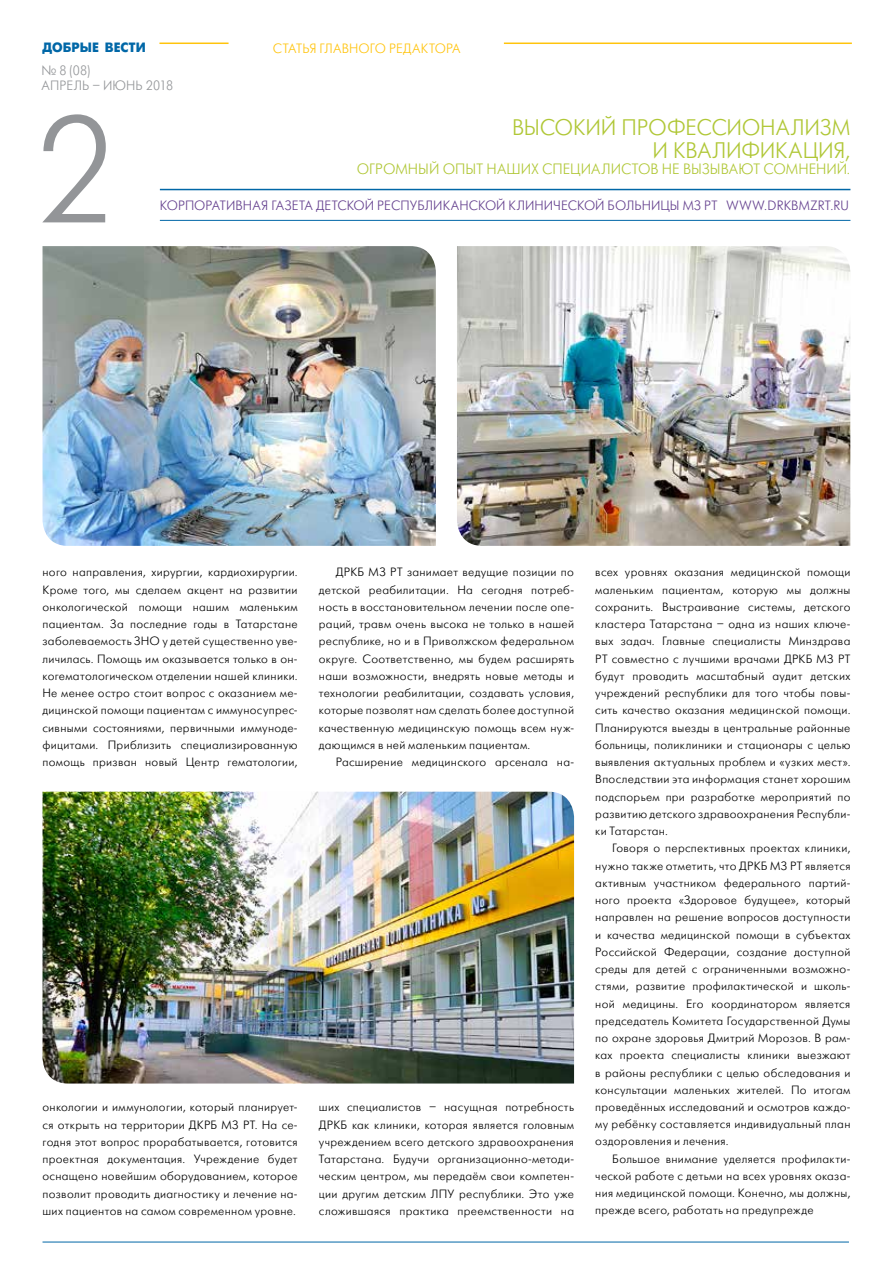
<style>
.page{position:relative;width:893px;height:1263px;background:#fff}
.page>*{position:absolute;margin:0;border:0;box-sizing:border-box;transform-origin:0 0}
.t1{font:150px "Futuris C";color:#939598;scale:.96 1}
.t2{font:22.5px/22.5px "Futuris C";color:#b0c736;text-align:right;scale:.96 1}
.t3{font:15px "Futuris C";letter-spacing:.005em;color:#b0c736;scale:.96 1}
.t4{font:13.5px "Futuris C";letter-spacing:.015em;color:#64408e;scale:.96 1}
.t5{font:13.5px "Futuris C";letter-spacing:.02em;color:#ffc40c;scale:.96 1}
.t6{font:13.5px/15px "Futuris C";letter-spacing:.005em;color:#939598;scale:.96 1}
.t7{font:700 13.5px "Futuris C";letter-spacing:.01em;color:#0067a7;scale:.96 1}
.t8{font:12px/17.2px "Futuris C";letter-spacing:.025em;color:#000;text-align:justify}
</style>
<div class="page">
<hr style="left:160px;top:220px;width:690px;height:1px;background:#0067a7">
<hr style="left:160px;top:189px;width:690px;height:1px;background:#0067a7">
<hr style="left:504px;top:43px;width:348px;height:1px;background:#ffc40c">
<hr style="left:159px;top:43px;width:70px;height:1px;background:#ffc40c">
<hr style="left:43px;top:1242px;width:806px;height:1px;background:#0067a7">
<img style="left:43px;top:792px;width:531px;height:291px">
<img style="left:43px;top:246px;width:393px;height:300px">
<img style="left:457px;top:246px;width:393px;height:300px">
<p class="t7" style="left:43px;top:40px;width:109px">Добрые вести</p>
<p class="t6" style="left:41px;top:64px;width:139px">№ 8 (08)<br>АП РЕЛЬ – ИЮНЬ 2018</p>
<p class="t5" style="left:273px;top:42px;width:197px">СТАТЬЯ ГЛАВНОГО РЕДАКТОРА</p>
<h1 class="t1" style="left:35px;top:95px;width:84px">2</h1>
<h2 class="t2" style="left:512px;top:117px;width:354px">ВЫСОКИЙ П РОФЕССИОНАЛИЗМ<br>И КВАЛИФИКАЦИЯ,</h2>
<p class="t3" style="left:357px;top:161px;width:516px">ОГРОМНЫЙ ОП ЫТ НАШИХ СП ЕЦИАЛИСТОВ НЕ ВЫЗЫВАЮТ СОМНЕНИЙ.</p>
<p class="t4" style="left:160px;top:199px;width:295px">КОРПОРАТИВНАЯ ГАЗЕТА ДЕТСКОЙ РЕСПУБЛИКАН</p>
<p class="t4" style="left:469px;top:199px;width:69px">СКОЙ КЛИНИ</p>
<p class="t4" style="left:553px;top:199px;width:310px">ЧЕСКОЙ БОЛЬНИ ЦЫ МЗ РТ WWW.DRKBMZRT.RU</p>
<p class="t8" style="left:43px;top:564px;width:257px">НОГО НАПРАВЛЕНИЯ, ХИРУРГИИ, КАРДИОХИРУРГИИ.<br>КРОМЕ ТОГО, МЫ СДЕЛАЕМ АКЦЕНТ НА РАЗВИТИИ ОНКОЛОГИЧЕСКОЙ ПОМОЩИ НАШИМ МАЛЕНЬКИМ ПАЦИЕНТАМ. ЗА ПОСЛЕДНИЕ ГОДЫ В ТАТАРСТАНЕ ЗАБОЛЕВАЕМОСТЬ ЗНО У ДЕТЕЙ СУЩЕСТВЕННО УВЕ-ЛИЧИЛАСЬ. ПОМОЩЬ ИМ ОКАЗЫВАЕТСЯ ТОЛЬКО В ОН-КОГЕМАТОЛОГИЧЕСКОМ ОТДЕЛЕНИИ НАШЕЙ КЛИНИКИ.<br>Н Е МЕНЕЕ ОСТРО СТОИТ ВОПРОС С ОКАЗАНИЕМ МЕ-ДИЦИНСКОЙ ПОМОЩИ ПАЦИЕНТАМ С ИММУНОСУПРЕС-СИВНЫМИ СОСТОЯНИЯМИ, ПЕРВИЧНЫМИ ИММУНОДЕ-ФИЦИТАМИ. ПРИБЛИЗИТЬ СПЕЦИАЛИЗИРОВАННУЮ ПОМОЩЬ ПРИЗВАН НОВЫЙ ЦЕНТР ГЕМАТОЛОГИИ,</p>
<p class="t8" style="left:319px;top:564px;width:257px;text-indent:17px">ДРКБ МЗ РТ ЗАНИМАЕТ ВЕДУЩИЕ ПОЗИЦИИ ПО ДЕТСКОЙ РЕАБИЛИТАЦИИ. Н А СЕГОДНЯ ПОТРЕБ-НОСТЬ В ВОССТАНОВИТЕЛЬНОМ ЛЕЧЕНИИ ПОСЛЕ ОПЕ-РАЦИЙ, ТРАВМ ОЧЕНЬ ВЫСОКА НЕ ТОЛЬКО В НАШЕЙ РЕСПУБЛИКЕ, НО И В ПРИВОЛЖСКОМ ФЕДЕРАЛЬНОМ ОКРУГЕ. СООТВЕТСТВЕННО, МЫ БУДЕМ РАСШИРЯТЬ НАШИ ВОЗМОЖНОСТИ, ВНЕДРЯТЬ НОВЫЕ МЕТОДЫ И ТЕХНОЛОГИИ РЕАБИЛИТАЦИИ, СОЗДАВАТЬ УСЛОВИЯ, КОТОРЫЕ ПОЗВОЛЯТ НАМ СДЕЛАТЬ БОЛЕЕ ДОСТУПНОЙ КАЧЕСТВЕННУЮ МЕДИЦИНСКУЮ ПОМОЩЬ ВСЕМ НУЖ-ДАЮЩИМСЯ В НЕЙ МАЛЕНЬКИМ ПАЦИЕНТАМ.</p>
<p class="t8" style="left:336px;top:754px;width:240px">РАСШИРЕНИЕ МЕДИЦИНСКОГО АРСЕНАЛА НА-</p>
<p class="t8" style="left:43px;top:1099px;width:257px">ОНКОЛОГИИ И ИММУНОЛОГИИ, КОТОРЫЙ ПЛАНИРУЕТ-СЯ ОТКРЫТЬ НА ТЕРРИТОРИИ ДКРБ МЗ РТ. Н А СЕ-ГОДНЯ ЭТОТ ВОПРОС ПРОРАБАТЫВАЕТСЯ, ГОТОВИТСЯ ПРОЕКТНАЯ ДОКУМЕНТАЦИЯ. УЧРЕЖДЕНИЕ БУДЕТ ОСНАЩЕНО НОВЕЙШИМ ОБОРУДОВАНИЕМ, КОТОРОЕ ПОЗВОЛИТ ПРОВОДИТЬ ДИАГНОСТИКУ И ЛЕЧЕНИЕ НА-ШИХ ПАЦИЕНТОВ НА САМОМ СОВРЕМЕННОМ УРОВНЕ.</p>
<p class="t8" style="left:319px;top:1099px;width:257px">ШИХ СПЕЦИАЛИСТОВ – НАСУЩНАЯ ПОТРЕБНОСТЬ ДРКБ КАК КЛИНИКИ, КОТОРАЯ ЯВЛЯЕТСЯ ГОЛОВНЫМ УЧРЕЖДЕНИЕМ ВСЕГО ДЕТСКОГО ЗДРАВООХРАНЕНИЯ ТАТАРСТАНА. БУДУЧИ ОРГАНИЗАЦИОННО-МЕТОДИ-ЧЕСКИМ ЦЕНТРОМ, МЫ ПЕРЕДАЁМ СВОИ КОМПЕТЕН-ЦИИ ДРУГИМ ДЕТСКИМ ЛПУ РЕСПУБЛИКИ. ЭТО УЖЕ СЛОЖИВШАЯСЯ ПРАКТИКА ПРЕЕМСТВЕННОСТИ НА</p>
<p class="t8" style="left:595px;top:564px;width:257px;text-align:left">ВСЕХ УРОВНЯХ ОКАЗАНИЯ МЕДИЦИНСКОЙ ПОМОЩИ МАЛЕНЬКИМ ПАЦИЕНТАМ, КОТОРУЮ МЫ ДОЛЖНЫ СОХРАНИТЬ. ВЫСТРАИВАНИЕ СИСТЕМЫ, ДЕТСКОГО КЛАСТЕРА ТАТАРСТАНА – ОДНА ИЗ НАШИХ КЛЮЧЕ-ВЫХ ЗАДАЧ. ГЛАВНЫЕ СПЕЦИАЛИСТЫ МИНЗДРАВА РТ СОВМЕСТНО С ЛУЧШИМИ ВРАЧАМИ ДРКБ МЗ РТ БУДУТ ПРОВОДИТЬ МАСШТАБНЫЙ АУДИТ ДЕТСКИХ УЧРЕЖДЕНИЙ РЕСПУБЛИКИ ДЛЯ ТОГО ЧТОБЫ ПОВЫ-СИТЬ КАЧЕСТВО ОКАЗАНИЯ МЕДИЦИНСКОЙ ПОМОЩИ.<br>ПЛАНИРУЮТСЯ ВЫЕЗДЫ В ЦЕНТРАЛЬНЫЕ РАЙОННЫЕ БОЛЬНИЦЫ, ПОЛИКЛИНИКИ И СТАЦИОНАРЫ С ЦЕЛЬЮ ВЫЯВЛЕНИЯ АКТУАЛЬНЫХ ПРОБЛЕМ И «УЗКИХ МЕСТ».<br>ВПОСЛЕДСТВИИ ЭТА ИНФОРМАЦИЯ СТАНЕТ ХОРОШИМ ПОДСПОРЬЕМ ПРИ РАЗРАБОТКЕ МЕРОПРИЯТИЙ ПО РАЗВИТИЮ ДЕТСКОГО ЗДРАВООХРАНЕНИЯ РЕСПУБЛИ-КИ ТАТАРСТАН.</p>
<p class="t8" style="left:595px;top:840px;width:257px;text-indent:17px">ГОВОРЯ О ПЕРСПЕКТИВНЫХ ПРОЕКТАХ КЛИНИКИ, НУЖНО ТАКЖЕ ОТМЕТИТЬ, ЧТО ДРКБ МЗ РТ ЯВЛЯЕТСЯ АКТИВНЫМ УЧАСТНИКОМ ФЕДЕРАЛЬНОГО ПАРТИЙ-НОГО ПРОЕКТА «ЗДОРОВОЕ БУДУЩЕЕ», КОТОРЫЙ НАПРАВЛЕН НА РЕШЕНИЕ ВОПРОСОВ ДОСТУПНОСТИ И КАЧЕСТВА МЕДИЦИНСКОЙ ПОМОЩИ В СУБЪЕКТАХ РОССИЙСКОЙ ФЕДЕРАЦИИ, СОЗДАНИЕ ДОСТУПНОЙ СРЕДЫ ДЛЯ ДЕТЕЙ С ОГРАНИЧЕННЫМИ ВОЗМОЖНО-СТЯМИ, РАЗВИТИЕ ПРОФИЛАКТИЧЕСКОЙ И ШКОЛЬ-НОЙ МЕДИЦИНЫ. ЕГО КООРДИНАТОРОМ ЯВЛЯЕТСЯ ПРЕДСЕДАТЕЛЬ КОМИТЕТА ГОСУДАРСТВЕННОЙ ДУМЫ ПО ОХРАНЕ ЗДОРОВЬЯ ДМИТРИЙ МОРОЗОВ. В РАМ-КАХ ПРОЕКТА СПЕЦИАЛИСТЫ КЛИНИКИ ВЫЕЗЖАЮТ В РАЙОНЫ РЕСПУБЛИКИ С ЦЕЛЬЮ ОБСЛЕДОВАНИЯ И КОНСУЛЬТАЦИИ МАЛЕНЬКИХ ЖИТЕЛЕЙ. ПО ИТОГАМ ПРОВЕДЁННЫХ ИССЛЕДОВАНИЙ И ОСМОТРОВ КАЖДО-МУ РЕБЁНКУ СОСТАВЛЯЕТСЯ ИНДИВИДУАЛЬНЫЙ ПЛАН ОЗДОРОВЛЕНИЯ И ЛЕЧЕНИЯ.</p>
<p class="t8" style="left:595px;top:1150px;width:257px;text-indent:17px">БОЛЬШОЕ ВНИМАНИЕ УДЕЛЯЕТСЯ ПРОФИЛАКТИ-ЧЕСКОЙ РАБОТЕ С ДЕТЬМИ НА ВСЕХ УРОВНЯХ ОКАЗА-НИЯ МЕДИЦИНСКОЙ ПОМОЩИ. КОНЕЧНО, МЫ ДОЛЖНЫ, ПРЕЖДЕ ВСЕГО, РАБОТАТЬ НА ПРЕДУПРЕЖДЕ</p>
</div>
